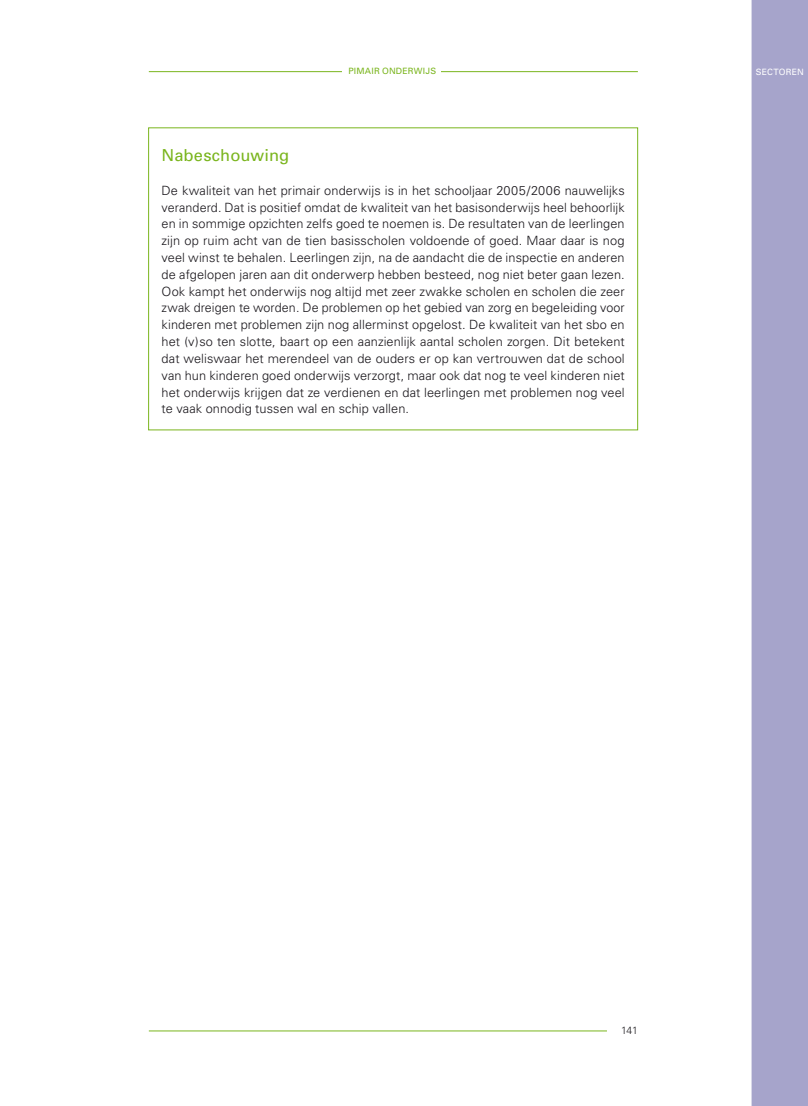
<style>
.page{position:relative;width:808px;height:1106px;background:#fff}
.page>*{position:absolute;margin:0;border:0;box-sizing:border-box;transform-origin:0 0}
.t1{font:16.5px "Univers";letter-spacing:.005em;color:#7ab51d}
.t2{font:300 12.75px/16.8px "Univers";letter-spacing:.005em;color:#1a171c;text-align:justify}
.t3{font:300 10.5px "Univers";color:#1a171c}
.t4{font:8.7px "Univers";letter-spacing:.02em;color:#7ab51d}
.t5{font:8.7px "Univers";color:#fff}
</style>
<div class="page">
<hr style="left:149px;top:71px;width:489px;height:1px;background:#7ab51d">
<div style="left:342px;top:65px;width:99px;height:19px;background:#fff"></div>
<div style="left:751px;top:0;width:57px;height:1106px;background:#a6a4cb"></div>
<hr style="left:149px;top:1030px;width:458px;height:1px;background:#7ab51d">
<div style="left:148px;top:128px;width:490px;height:302px;border:1px solid #7ab51d"></div>
<p class="t4" style="left:348px;top:66px;width:89px">PIMAIR ONDERWIJS</p>
<p class="t5" style="left:756px;top:67px;width:7px">sectoren</p>
<p class="t1" style="left:162px;top:146px;width:129px">Nabeschouwing</p>
<p class="t2" style="left:162px;top:182px;width:465px">De kwaliteit van het primair onderwijs is in het schooljaar 2005/2006 nauwelijks veranderd. Dat is positief omdat de kwaliteit van het basisonderwijs heel behoorlijk en in sommige opzichten zelfs goed te noemen is. De resultaten van de leerlingen zijn op ruim acht van de tien basisscholen voldoende of goed. Maar daar is nog veel winst te behalen. Leerlingen zijn, na de aandacht die de inspectie en anderen de afgelopen jaren aan dit onderwerp hebben besteed, nog niet beter gaan lezen.<br>Ook kampt het onderwijs nog altijd met zeer zwakke scholen en scholen die zeer zwak dreigen te worden. De problemen op het gebied van zorg en begeleiding voor kinderen met problemen zijn nog allerminst opgelost. De kwaliteit van het sbo en het (v)so ten slotte, baart op een aanzienlijk aantal scholen zorgen. Dit betekent dat weliswaar het merendeel van de ouders er op kan vertrouwen dat de school van hun kinderen goed onderwijs verzorgt, maar ook dat nog te veel kinderen niet het onderwijs krijgen dat ze verdienen en dat leerlingen met problemen nog veel te vaak onnodig tussen wal en schip vallen.</p>
<p class="t3" style="left:621px;top:1024px;width:18px">141</p>
</div>
